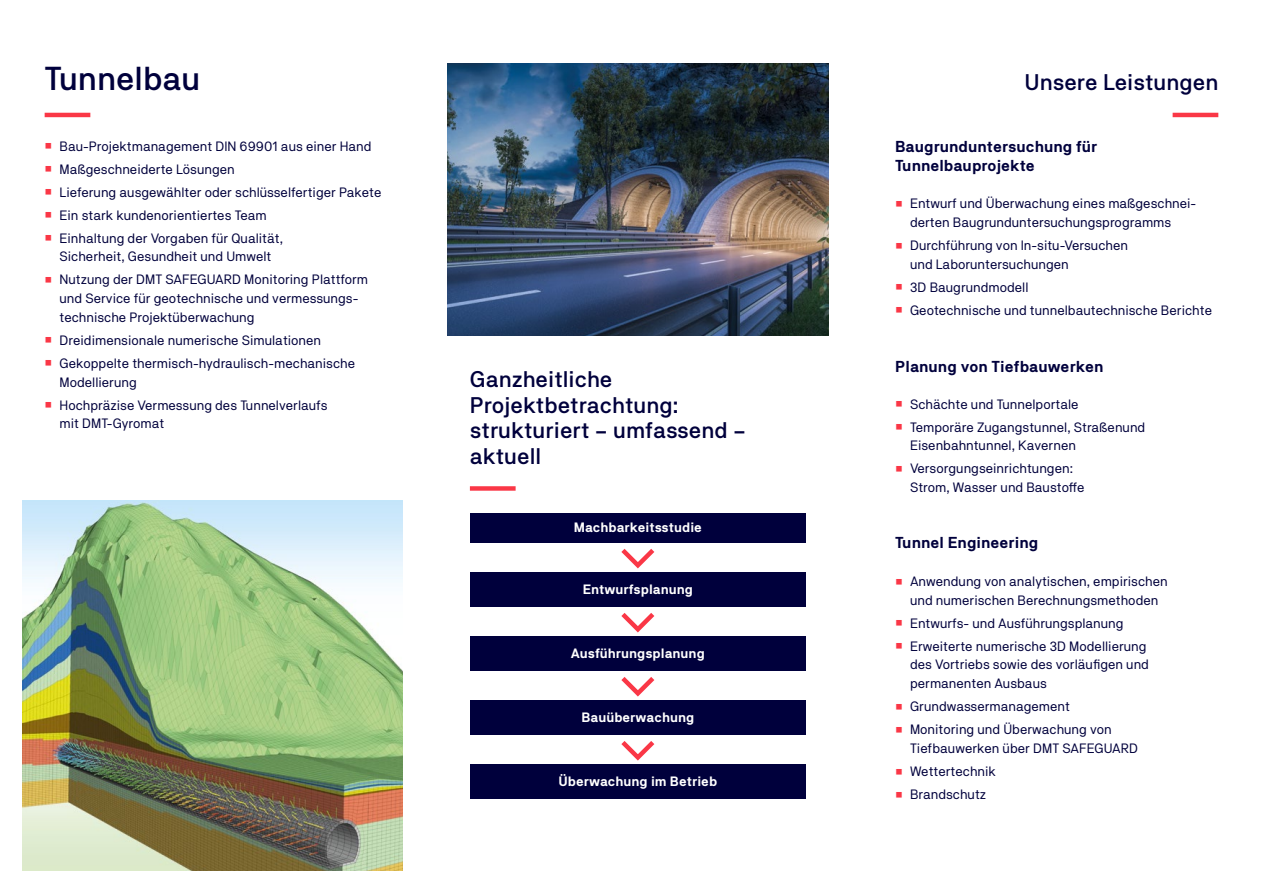
<style>
.page{position:relative;width:1263px;height:893px;background:#fff}
.page>*{position:absolute;margin:0;border:0;box-sizing:border-box;transform-origin:0 0}
.t1{font:500 33px "TNG Pro";color:#00003c}
.t2{font:500 22.5px/25.5px "TNG Pro";color:#00003c}
.t3{font:700 15.75px/18.8px "TNG Pro";color:#00003c}
.t4{font:13.5px/18.8px "TNG Pro";color:#00003c}
.t5{font:700 13.5px "TNG Pro";color:#fff}
.s1{color:#fa3746}
</style>
<div class="page">
<img style="left:22px;top:501px;width:381px;height:369px">
<img style="left:448px;top:64px;width:380px;height:272px">
<hr style="left:45px;top:113px;width:45px;height:4px;background:#fa3746">
<hr style="left:1172px;top:113px;width:46px;height:4px;background:#fa3746">
<div style="left:470px;top:486px;width:46px;height:5px;background:#fa3746"></div>
<div style="left:470px;top:513px;width:336px;height:30px;background:#00003c"></div>
<div style="left:470px;top:573px;width:336px;height:34px;background:#00003c"></div>
<div style="left:470px;top:637px;width:336px;height:34px;background:#00003c"></div>
<div style="left:470px;top:701px;width:336px;height:34px;background:#00003c"></div>
<div style="left:470px;top:765px;width:336px;height:34px;background:#00003c"></div>
<svg style="left:621px;top:548px;width:34px;height:21px"></svg>
<svg style="left:621px;top:613px;width:34px;height:20px"></svg>
<svg style="left:621px;top:677px;width:34px;height:20px"></svg>
<svg style="left:621px;top:741px;width:34px;height:20px"></svg>
<h1 class="t1" style="left:45px;top:59px;width:157px">Tunnelbau</h1>
<h2 class="t2" style="left:1024px;top:69px;width:195px">Unsere Leistungen</h2>
<p class="t4" style="left:45px;top:136px;width:328px"><span class="s1">○</span> Bau-Projektmanagement DIN 69901 aus einer Hand</p>
<p class="t4" style="left:45px;top:159px;width:192px"><span class="s1">○</span> Maßgeschneiderte Lösungen</p>
<p class="t4" style="left:45px;top:182px;width:338px"><span class="s1">○</span> Lieferung ausgewählter oder schlüsselfertiger Pakete</p>
<p class="t4" style="left:45px;top:205px;width:224px"><span class="s1">○</span> Ein stark kundenorientiertes Team</p>
<p class="t4" style="left:45px;top:228px;width:240px;text-align:center"><span class="s1">○</span> Einhaltung der Vorgaben für Qualität,<br>Sicherheit, Gesundheit und Umwelt</p>
<p class="t4" style="left:60px;top:270px;width:310px;text-indent:-15px"><span class="s1">○</span> Nutzung der DMT SAFEGUARD Monitoring Plattform und Service für geotechnische und vermessungs&shy;technische Projektüberwachung</p>
<p class="t4" style="left:45px;top:330px;width:278px"><span class="s1">○</span> Dreidimensionale numerische Simulationen</p>
<p class="t4" style="left:60px;top:353px;width:297px;text-indent:-15px"><span class="s1">○</span> Gekoppelte thermisch-hydraulisch-mechanische<br>Modellierung</p>
<p class="t4" style="left:60px;top:395px;width:269px;text-indent:-15px"><span class="s1">○</span> Hochpräzise Vermessung des Tunnelverlaufs mit DMT-Gyromat</p>
<h2 class="t2" style="left:470px;top:366px;width:278px">Ganzheitliche<br>Projektbetrachtung: strukturiert – umfassend – aktuell</h2>
<p class="t5" style="left:574px;top:520px;width:130px">Machbarkeitsstudie</p>
<p class="t5" style="left:583px;top:581px;width:112px">Entwurfsplanung</p>
<p class="t5" style="left:571px;top:645px;width:135px">Ausführungsplanung</p>
<p class="t5" style="left:581px;top:710px;width:114px">Bauüberwachung</p>
<p class="t5" style="left:558px;top:774px;width:160px">Überwachung im Betrieb</p>
<p class="t3" style="left:895px;top:137px;width:204px">Baugrunduntersuchung für<br>Tunnelbauprojekte</p>
<p class="t4" style="left:910px;top:194px;width:288px;text-indent:-15px"><span class="s1">○</span> Entwurf und Überwachung eines maßgeschnei&shy;derten Baugrunduntersuchungsprogramms</p>
<p class="t4" style="left:910px;top:236px;width:219px;text-indent:-15px"><span class="s1">○</span> Durchführung von In-situ-Versuchen und Laboruntersuchungen</p>
<p class="t4" style="left:895px;top:278px;width:135px"><span class="s1">○</span> 3D Baugrundmodell</p>
<p class="t4" style="left:895px;top:301px;width:318px"><span class="s1">○</span> Geotechnische und tunnelbautechnische Berichte</p>
<p class="t3" style="left:895px;top:357px;width:210px">Planung von Tiefbauwerken</p>
<p class="t4" style="left:895px;top:394px;width:185px"><span class="s1">○</span> Schächte und Tunnelportale</p>
<p class="t4" style="left:910px;top:417px;width:237px;text-indent:-15px"><span class="s1">○</span> Temporäre Zugangstunnel, Straßenund<br>Eisenbahntunnel, Kavernen</p>
<p class="t4" style="left:910px;top:459px;width:176px;text-indent:-15px"><span class="s1">○</span> Versorgungseinrichtungen:<br>Strom, Wasser und Baustoffe</p>
<p class="t3" style="left:895px;top:533px;width:145px">Tunnel Engineering</p>
<p class="t4" style="left:895px;top:572px;width:274px;text-align:center"><span class="s1">○</span> Anwendung von analytischen, empirischen und numerischen Berechnungsmethoden</p>
<p class="t4" style="left:895px;top:613px;width:230px"><span class="s1">○</span> Entwurfs- und Ausführungsplanung</p>
<p class="t4" style="left:910px;top:636px;width:240px;text-indent:-15px"><span class="s1">○</span> Erweiterte numerische 3D Modellierung des Vortriebs sowie des vorläufigen und permanenten Ausbaus</p>
<p class="t4" style="left:895px;top:697px;width:176px"><span class="s1">○</span> Grundwassermanagement</p>
<p class="t4" style="left:910px;top:720px;width:230px;text-indent:-15px"><span class="s1">○</span> Monitoring und Überwachung von<br>Tiefbauwerken über DMT SAFEGUARD</p>
<p class="t4" style="left:895px;top:762px;width:102px"><span class="s1">○</span> Wettertechnik</p>
<p class="t4" style="left:895px;top:785px;width:93px"><span class="s1">○</span> Brandschutz</p>
</div>
